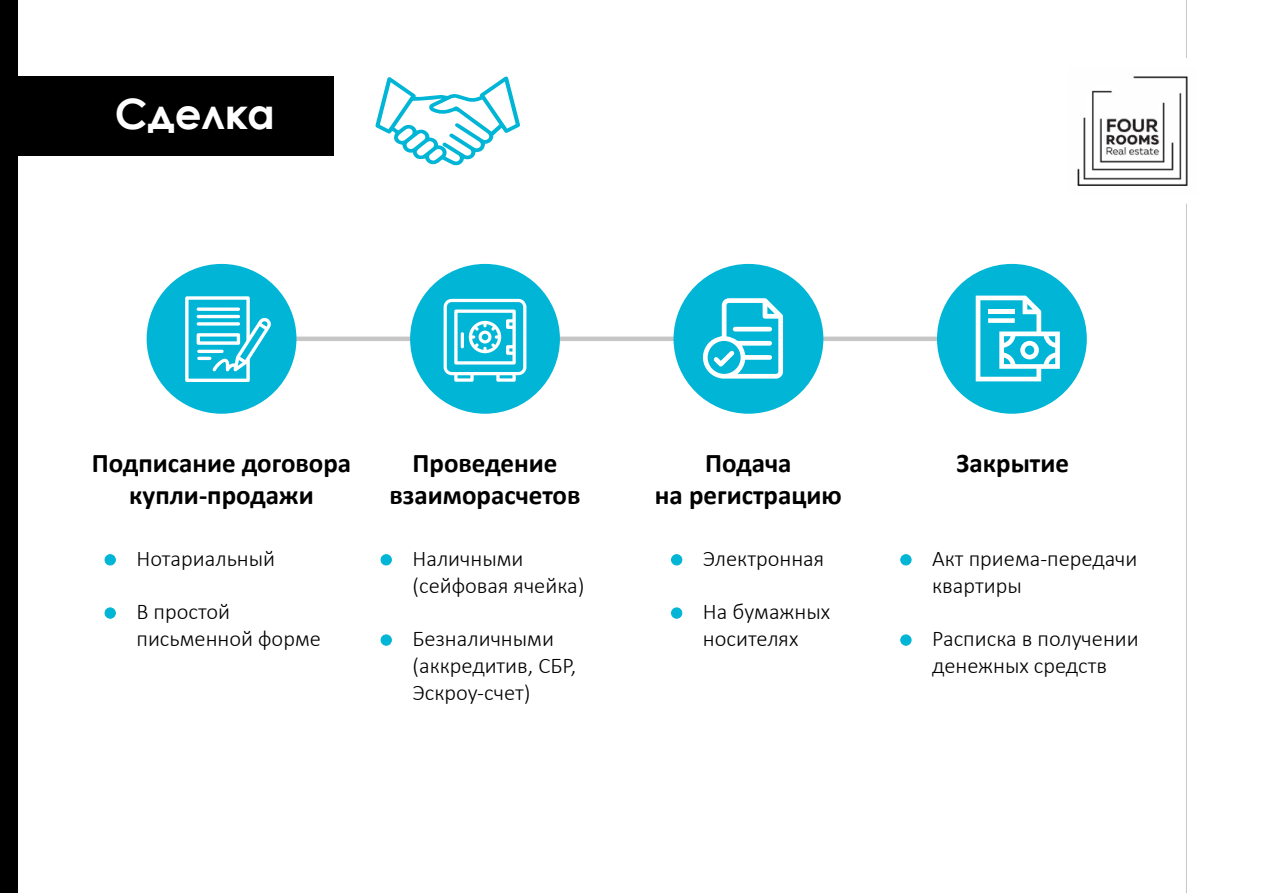
<style>
.page{position:relative;width:1263px;height:893px;background:#fff}
.page>*{position:absolute;margin:0;border:0;box-sizing:border-box;transform-origin:0 0}
.t1{font:700 42px "Century Gothic";color:#fff}
.t2{font:700 27px/32.4px "Calibri";color:#000;text-align:center}
.t3{font:300 22.5px/27px "Calibri";color:#000}
</style>
<div class="page">
<hr style="left:1186px;top:204px;width:1px;height:689px;background:#c6c6c6">
<hr style="left:1186px;top:0;width:1px;height:58px;background:#c6c6c6">
<img style="left:1077px;top:76px;width:111px;height:111px">
<hr style="left:222px;top:337px;width:790px;height:4px;background:#c6c6c6">
<div style="left:0;top:77px;width:334px;height:79px;background:#000"></div>
<svg style="left:375px;top:76px;width:145px;height:90px"></svg>
<div style="left:105px;top:555px;width:10px;height:10px;background:#00b5d5;border-radius:50%"></div>
<div style="left:105px;top:554px;width:11px;height:11px;border:1px solid #00b5d5;border-radius:50%"></div>
<div style="left:381px;top:555px;width:10px;height:10px;background:#00b5d5;border-radius:50%"></div>
<div style="left:381px;top:554px;width:11px;height:11px;border:1px solid #00b5d5;border-radius:50%"></div>
<div style="left:671px;top:555px;width:11px;height:10px;background:#00b5d5;border-radius:50%"></div>
<div style="left:671px;top:554px;width:11px;height:11px;border:1px solid #00b5d5;border-radius:50%"></div>
<div style="left:901px;top:555px;width:10px;height:10px;background:#00b5d5;border-radius:50%"></div>
<div style="left:900px;top:554px;width:11px;height:11px;border:1px solid #00b5d5;border-radius:50%"></div>
<div style="left:105px;top:608px;width:10px;height:10px;background:#00b5d5;border-radius:50%"></div>
<div style="left:105px;top:607px;width:11px;height:12px;border:1px solid #00b5d5;border-radius:50%"></div>
<div style="left:381px;top:635px;width:10px;height:10px;background:#00b5d5;border-radius:50%"></div>
<div style="left:381px;top:634px;width:11px;height:12px;border:1px solid #00b5d5;border-radius:50%"></div>
<div style="left:671px;top:608px;width:11px;height:10px;background:#00b5d5;border-radius:50%"></div>
<div style="left:671px;top:607px;width:11px;height:12px;border:1px solid #00b5d5;border-radius:50%"></div>
<div style="left:901px;top:635px;width:10px;height:10px;background:#00b5d5;border-radius:50%"></div>
<div style="left:900px;top:634px;width:11px;height:12px;border:1px solid #00b5d5;border-radius:50%"></div>
<div style="left:147px;top:264px;width:149px;height:150px;background:#00b5d5;border-radius:50%"></div>
<div style="left:410px;top:264px;width:150px;height:150px;background:#00b5d5;border-radius:50%"></div>
<div style="left:673px;top:264px;width:150px;height:150px;background:#00b5d5;border-radius:50%"></div>
<div style="left:937px;top:264px;width:150px;height:150px;background:#00b5d5;border-radius:50%"></div>
<svg style="left:702px;top:298px;width:81px;height:81px"></svg>
<svg style="left:444px;top:299px;width:82px;height:83px"></svg>
<svg style="left:185px;top:296px;width:86px;height:86px"></svg>
<svg style="left:976px;top:296px;width:84px;height:85px"></svg>
<div style="left:0;top:0;width:17px;height:893px;background:#000"></div>
<h1 class="t1" style="left:115px;top:82px;width:162px">Сделка</h1>
<p class="t2" style="left:92px;top:446px;width:261px">Подписание договора купли-продажи</p>
<p class="t2" style="left:389px;top:446px;width:193px">Проведение взаиморасчетов</p>
<p class="t2" style="left:655px;top:446px;width:189px">Подача<br>на регистрацию</p>
<p class="t2" style="left:956px;top:446px;width:114px">Закрытие</p>
<p class="t3" style="left:136px;top:545px;width:140px">Нотариальный</p>
<p class="t3" style="left:136px;top:598px;width:186px">В простой письменной форме</p>
<p class="t3" style="left:412px;top:545px;width:174px">Наличными (сейфовая ячейка)</p>
<p class="t3" style="left:412px;top:625px;width:165px">Безналичными (аккредитив, СБР,<br>Эскроу-счет)</p>
<p class="t3" style="left:703px;top:545px;width:123px">Электронная</p>
<p class="t3" style="left:703px;top:598px;width:129px">На бумажных носителях</p>
<p class="t3" style="left:932px;top:545px;width:207px">Акт приема-передачи квартиры</p>
<p class="t3" style="left:932px;top:625px;width:208px">Расписка в получении денежных средств</p>
</div>
